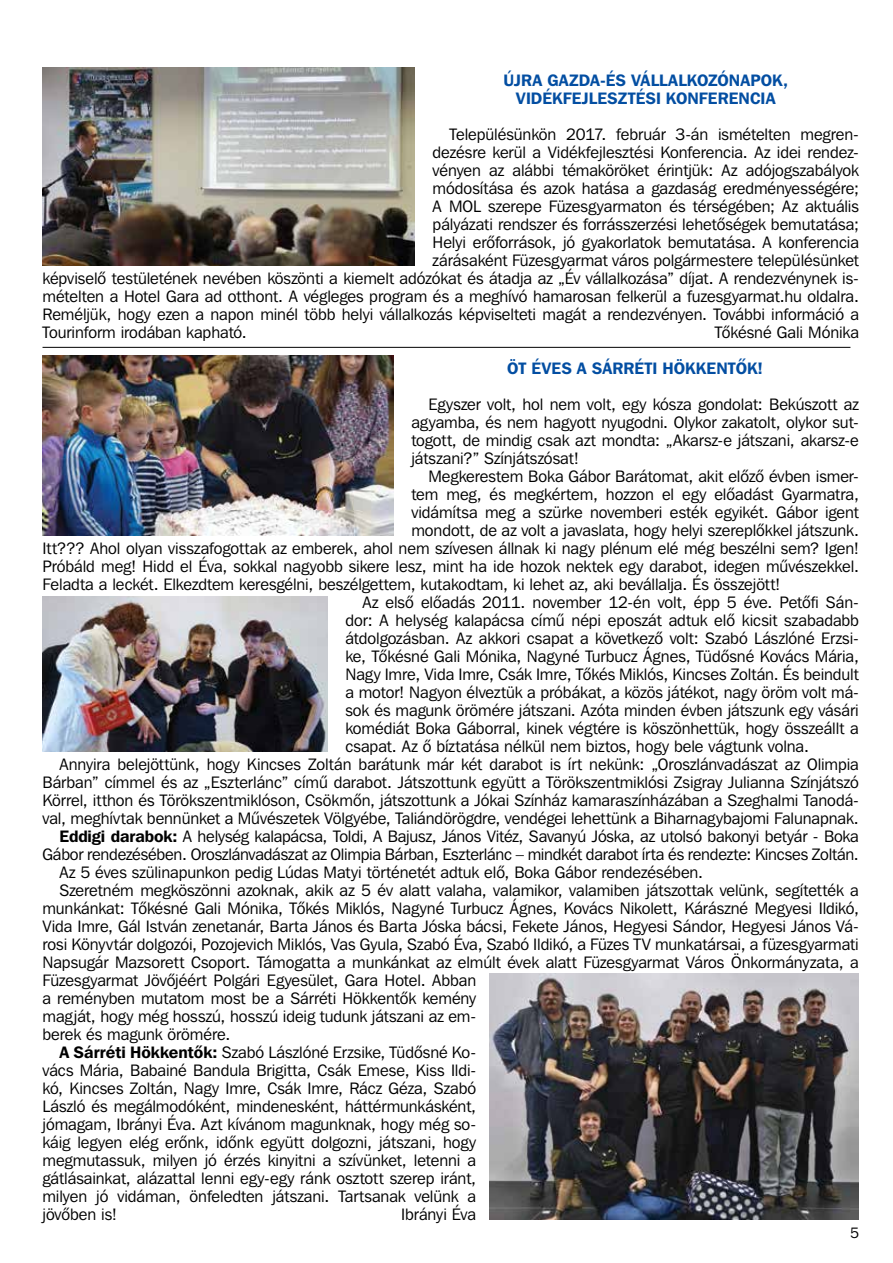
<style>
.page{position:relative;width:893px;height:1263px;background:#fff}
.page>*{position:absolute;margin:0;border:0;box-sizing:border-box;transform-origin:0 0}
.t1{font:16.5px/18px "Franklin Gothic Bk HU Book";letter-spacing:-.005em;color:#000;text-align:justify}
.t2{font:16.5px "Franklin Gothic Demi HU Demi";letter-spacing:.005em;color:#034ea2}
.t3{font:15px "Franklin Gothic Bk HU Book";color:#000}
.s1{font-family:"Franklin Gothic Demi HU Demi"}
</style>
<div class="page">
<hr style="left:43px;top:347px;width:807px;height:1px;background:#000">
<img style="left:43px;top:68px;width:372px;height:198px">
<img style="left:43px;top:356px;width:350px;height:179px">
<img style="left:43px;top:596px;width:284px;height:156px">
<img style="left:489px;top:973px;width:370px;height:247px">
<p class="t2" style="left:503px;top:70px;width:138px">ÚJRA GAZDA-ÉS VÁLL</p>
<p class="t2" style="left:668px;top:70px;width:22px">ALKOZÓN</p>
<p class="t2" style="left:740px;top:70px;width:22px">APOK</p>
<p class="t2" style="left:783px;top:70px;width:7px">,</p>
<p class="t2" style="left:516px;top:88px;width:10px">VIDÉKFEJLESZTÉSI</p>
<p class="t2" style="left:666px;top:88px;width:12px">KONFEREN</p>
<p class="t2" style="left:750px;top:88px;width:27px">CIA</p>
<p class="t1" style="left:450px;top:125px;width:411px">Településünkön 2017. február 3-án ismételten megren-</p>
<p class="t1" style="left:433px;top:143px;width:428px">dezésre kerül a Vidékfejlesztési Konferencia. Az idei rendez-</p>
<p class="t1" style="left:433px;top:161px;width:428px">vényen az alábbi témaköröket érintjük: Az adójogszabályok</p>
<p class="t1" style="left:433px;top:179px;width:428px">módosítása és azok hatása a gazdaság eredményességére;</p>
<p class="t1" style="left:433px;top:197px;width:428px">A MOL szerepe Füzesgyarmaton és térségében; Az aktuális</p>
<p class="t1" style="left:433px;top:215px;width:428px">pályázati rendszer és forrásszerzési lehetôségek bemutatása;</p>
<p class="t1" style="left:433px;top:233px;width:428px">Helyi erôforrások, jó gyakorlatok bemutatása. A konferencia</p>
<p class="t1" style="left:433px;top:251px;width:428px">zárásaként Füzesgyarmat város polgármestere településünket</p>
<p class="t1" style="left:43px;top:269px;width:818px">képviselô testületének nevében köszönti a kiemelt adózókat és átadja az „Év vállalkozása” díjat. A rendezvénynek is-</p>
<p class="t1" style="left:43px;top:287px;width:818px">mételten a Hotel Gara ad otthont. A végleges program és a meghívó hamarosan felkerül a fuzesgyarmat.hu oldalra.</p>
<p class="t1" style="left:43px;top:305px;width:818px">Reméljük, hogy ezen a napon minél több helyi vállalkozás képviselteti magát a rendezvényen. További információ a</p>
<p class="t1" style="left:43px;top:323px;width:206px">Tourinform irodában kapható.</p>
<p class="t1" style="left:715px;top:323px;width:146px">Tôkésné Gali Mónika</p>
<p class="t2" style="left:507px;top:358px;width:257px">Öt éves a Sárréti Hö kkentôk!</p>
<p class="t1" style="left:411px;top:395px;width:449px;text-indent:17px">Egyszer volt, hol nem volt, egy kósza gondolat: Bekúszott az agyamba, és nem hagyott nyugodni. Olykor zakatolt, olykor sut&shy;togott, de mindig csak azt mondta: „Akarsz-e játszani, akarsz-e játszani?” Színjátszósat!</p>
<p class="t1" style="left:428px;top:467px;width:432px">Megkerestem Boka Gábor Barátomat, akit elôzô évben ismer-</p>
<p class="t1" style="left:411px;top:485px;width:449px">tem meg, és megkértem, hozzon el egy elôadást Gyarmatra,</p>
<p class="t1" style="left:411px;top:503px;width:449px">vidámítsa meg a szürke novemberi esték egyikét. Gábor igent</p>
<p class="t1" style="left:411px;top:521px;width:449px">mondott, de az volt a javaslata, hogy helyi szereplôkkel játszunk.</p>
<p class="t1" style="left:42px;top:539px;width:818px">Itt??? Ahol olyan visszafogottak az emberek, ahol nem szívesen állnak ki nagy plénum elé még beszélni sem? Igen!</p>
<p class="t1" style="left:42px;top:557px;width:818px">Próbáld meg! Hidd el Éva, sokkal nagyobb sikere lesz, mint ha ide hozok nektek egy darabot, idegen mûvészekkel.</p>
<p class="t1" style="left:42px;top:575px;width:739px">Feladta a leckét. Elkezdtem keresgélni, beszélgettem, kutakodtam, ki lehet az, aki bevállalja. És összejött!</p>
<p class="t1" style="left:362px;top:593px;width:498px">Az elsô elôadás 2011. november 12-én volt, épp 5 éve. Petôfi Sán-</p>
<p class="t1" style="left:345px;top:611px;width:515px">dor: A helység kalapácsa címû népi eposzát adtuk elô kicsit szabadabb</p>
<p class="t1" style="left:345px;top:629px;width:515px">átdolgozásban. Az akkori csapat a következô volt: Szabó Lászlóné Erzsi-</p>
<p class="t1" style="left:345px;top:647px;width:515px">ke, Tôkésné Gali Mónika, Nagyné Turbucz Ágnes, Tüdôsné Kovács Mária,</p>
<p class="t1" style="left:345px;top:665px;width:515px">Nagy Imre, Vida Imre, Csák Imre, Tôkés Miklós, Kincses Zoltán. És beindult</p>
<p class="t1" style="left:345px;top:683px;width:515px">a motor! Nagyon élveztük a próbákat, a közös játékot, nagy öröm volt má-</p>
<p class="t1" style="left:345px;top:701px;width:515px">sok és magunk örömére játszani. Azóta minden évben játszunk egy vásári</p>
<p class="t1" style="left:345px;top:719px;width:515px">komédiát Boka Gáborral, kinek végtére is köszönhettük, hogy összeállt a</p>
<p class="t1" style="left:345px;top:737px;width:465px">csapat. Az ô bíztatása nélkül nem biztos, hogy bele vágtunk volna.</p>
<p class="t1" style="left:59px;top:755px;width:801px">Annyira belejöttünk, hogy Kincses Zoltán barátunk már két darabot is írt nekünk: „Oroszlánvadászat az Olimpia</p>
<p class="t1" style="left:42px;top:773px;width:818px">Bárban” címmel és az „Eszterlánc” címû darabot. Játszottunk együtt a Törökszentmiklósi Zsigray Julianna Színjátszó</p>
<p class="t1" style="left:42px;top:791px;width:818px">Körrel, itthon és Törökszentmiklóson, Csökmôn, játszottunk a Jókai Színház kamaraszínházában a Szeghalmi Tanodá-</p>
<p class="t1" style="left:42px;top:809px;width:818px">val, meghívtak bennünket a Mûvészetek Völgyébe, Taliándörögdre, vendégei lehettünk a Biharnagybajomi Falunapnak.</p>
<p class="t1" style="left:59px;top:827px;width:801px"><span class="s1">Eddigi darabok:</span> A helység kalapácsa, Toldi, A Bajusz, János Vitéz, Savanyú Jóska, az utolsó bakonyi betyár - Boka</p>
<p class="t1" style="left:42px;top:845px;width:818px">Gábor rendezésében. Oroszlánvadászat az Olimpia Bárban, Eszterlánc – mindkét darabot írta és rendezte: Kincses Zoltán.</p>
<p class="t1" style="left:59px;top:863px;width:645px">Az 5 éves szülinapunkon pedig Lúdas Matyi történetét adtuk elô, Boka Gábor rendezésében.</p>
<p class="t1" style="left:59px;top:881px;width:801px">Szeretném megköszönni azoknak, akik az 5 év alatt valaha, valamikor, valamiben játszottak velünk, segítették a</p>
<p class="t1" style="left:42px;top:899px;width:818px">munkánkat: Tôkésné Gali Mónika, Tôkés Miklós, Nagyné Turbucz Ágnes, Kovács Nikolett, Kárászné Megyesi Ildikó,</p>
<p class="t1" style="left:42px;top:917px;width:818px">Vida Imre, Gál István zenetanár, Barta János és Barta Jóska bácsi, Fekete János, Hegyesi Sándor, Hegyesi János Vá-</p>
<p class="t1" style="left:42px;top:935px;width:818px">rosi Könyvtár dolgozói, Pozojevich Miklós, Vas Gyula, Szabó Éva, Szabó Ildikó, a Füzes TV munkatársai, a füzesgyarmati</p>
<p class="t1" style="left:42px;top:953px;width:818px">Napsugár Mazsorett Csoport. Támogatta a munkánkat az elmúlt évek alatt Füzesgyarmat Város Önkormányzata, a</p>
<p class="t1" style="left:42px;top:971px;width:435px">Füzesgyarmat Jövôjéért Polgári Egyesület, Gara Hotel. Abban</p>
<p class="t1" style="left:42px;top:989px;width:435px">a reményben mutatom most be a Sárréti Hökkentôk kemény</p>
<p class="t1" style="left:42px;top:1007px;width:435px">magját, hogy még hosszú, hosszú ideig tudunk játszani az em-</p>
<p class="t1" style="left:42px;top:1025px;width:189px">berek és magunk örömére.</p>
<p class="t1" style="left:59px;top:1043px;width:418px"><span class="s1">A Sárréti Hökkentôk:</span> Szabó Lászlóné Erzsike, Tüdôsné Ko-</p>
<p class="t1" style="left:42px;top:1061px;width:435px">vács Mária, Babainé Bandula Brigitta, Csák Emese, Kiss Ildi-</p>
<p class="t1" style="left:42px;top:1079px;width:435px">kó, Kincses Zoltán, Nagy Imre, Csák Imre, Rácz Géza, Szabó</p>
<p class="t1" style="left:42px;top:1097px;width:435px">László és megálmodóként, mindenesként, háttérmunkásként,</p>
<p class="t1" style="left:42px;top:1115px;width:435px">jómagam, Ibrányi Éva. Azt kívánom magunknak, hogy még so-</p>
<p class="t1" style="left:42px;top:1133px;width:435px">káig legyen elég erônk, idônk együtt dolgozni, játszani, hogy</p>
<p class="t1" style="left:42px;top:1151px;width:435px">megmutassuk, milyen jó érzés kinyitni a szívünket, letenni a</p>
<p class="t1" style="left:42px;top:1169px;width:435px">gátlásainkat, alázattal lenni egy-egy ránk osztott szerep iránt,</p>
<p class="t1" style="left:42px;top:1187px;width:435px">milyen jó vidáman, önfeledten játszani. Tartsanak velünk a</p>
<p class="t1" style="left:42px;top:1205px;width:76px">jövôben is!</p>
<p class="t1" style="left:401px;top:1205px;width:76px">Ibrányi Éva</p>
<p class="t3" style="left:850px;top:1223px;width:10px">5</p>
</div>
